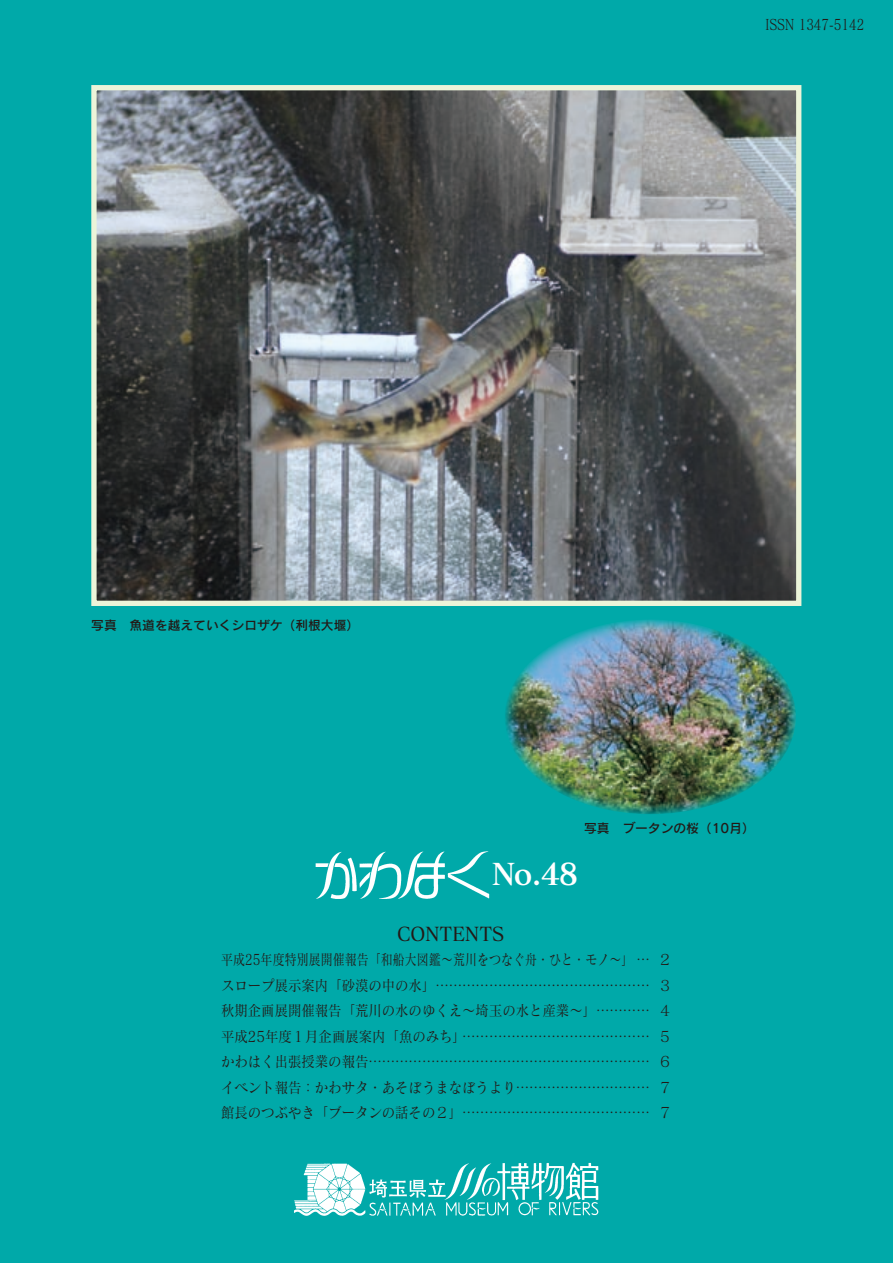
<style>
.page{position:relative;width:893px;height:1263px;background:#00a9a9}
.page>*{position:absolute;margin:0;border:0;box-sizing:border-box;transform-origin:0 0}
.t1{font:29.7px "Matisse Pro B";color:#fff}
.t2{font:19.2px "Matisse Pro DB";color:#231916;scale:.95 1}
.t3{font:14.85px/25.5px "Matisse Pro M";color:#231916;text-align:justify;scale:.8 1}
.t4{font:12.75px "Rodin Pro DB";color:#231916}
</style>
<div class="page">
<img style="left:97px;top:91px;width:698px;height:509px">
<div style="left:91px;top:85px;width:710px;height:521px;border:5px solid #ecf4d9"></div>
<img style="left:315px;top:851px;width:175px;height:48px">
<img style="left:294px;top:1162px;width:305px;height:54px">
<img style="left:505px;top:620px;width:291px;height:194px">
<p class="t3" style="left:765px;top:11px;width:125px">ISSN 1347-5142</p>
<p class="t4" style="left:91px;top:617px;width:269px">写真　魚道を越えていくシロザケ（利根大堰）</p>
<p class="t4" style="left:584px;top:820px;width:172px">写真　ブータンの桜（10月）</p>
<h1 class="t1" style="left:492px;top:854px;width:88px">No.48</h1>
<p class="t2" style="left:397px;top:922px;width:115px">CONTENTS</p>
<p class="t3" style="left:221px;top:946px;width:565px">平成25年度特別展開催報告「和船大図鑑～荒川をつなぐ舟・ひと・モノ～」 … ２スロープ展示案内「砂漠の中の水」………………………………………… ３秋期企画展開催報告「荒川の水のゆくえ～埼玉の水と産業～」………… ４平成25年度１月企画展案内「魚のみち」…………………………………… ５かわはく出張授業の報告……………………………………………………… ６イベント報告：かわサタ・あそぼうまなぼうより………………………… ７館長のつぶやき「ブータンの話その２」…………………………………… ７</p>
</div>
